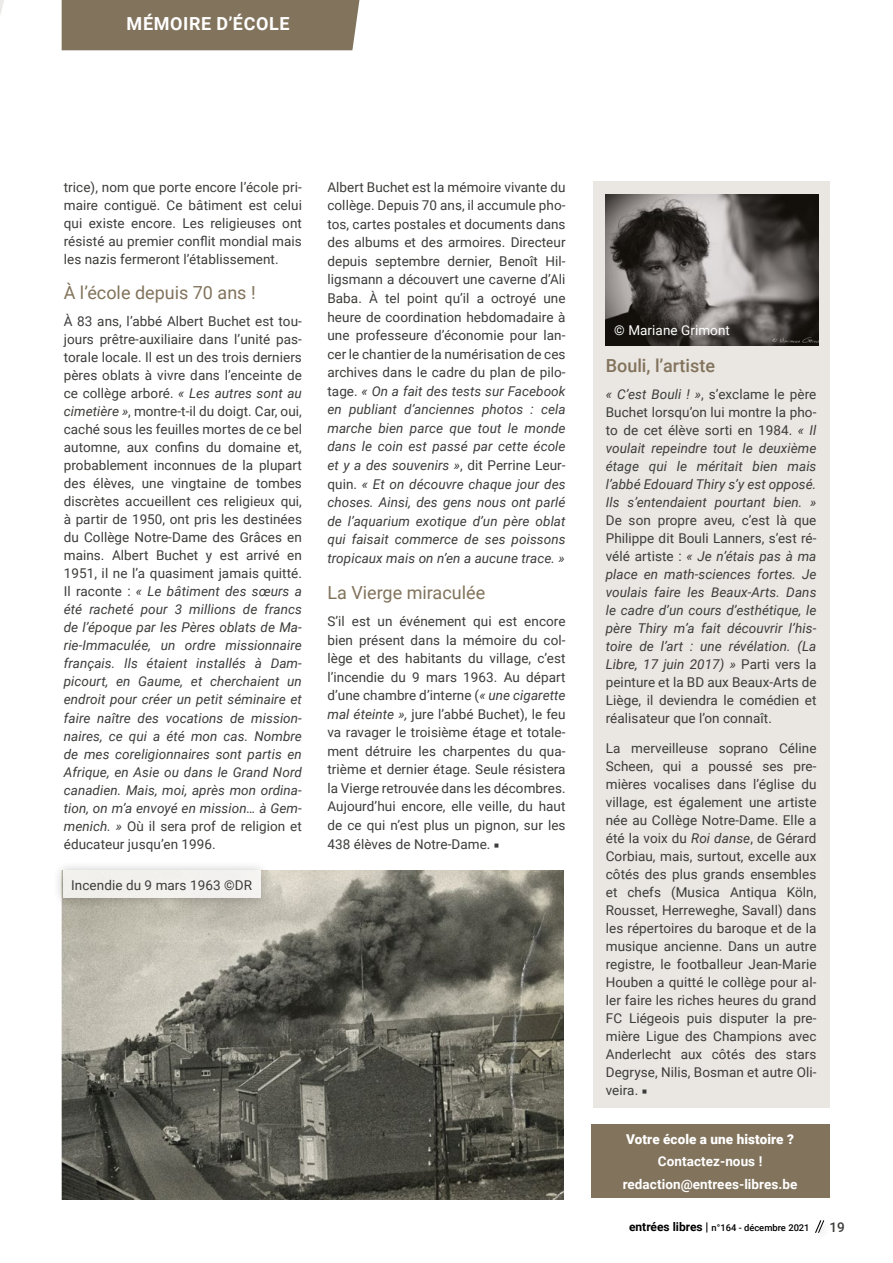
<style>
.page{position:relative;width:893px;height:1263px;background:#fff}
.page>*{position:absolute;margin:0;border:0;box-sizing:border-box;transform-origin:0 0}
.t1{font:18px "Roboto";color:#82735c}
.t2{font:500 18px "Roboto";color:#82735c}
.t3{font:700 18px "Roboto";letter-spacing:.035em;color:#fff}
.t4{font:13.5px/18px "Roboto";letter-spacing:.005em;color:#3c3c3b;text-align:justify}
.t5{font:italic 13.5px/18px "Roboto";letter-spacing:.005em;color:#3c3c3b;text-align:justify}
.t6{font:700 13.5px/22.2px "Roboto";letter-spacing:.005em;color:#fff;text-align:center}
.t7{font:900 13.5px "Roboto";letter-spacing:.005em;color:#fff}
.t8{font:13.5px "Roboto";letter-spacing:.005em;color:#fff}
.t9{font:500 13.5px "Roboto";color:#3c3c3b}
.t10{font:500 9.3px "Roboto";color:#000}
.s1{font-style:italic}
.s2{font-family:"Kepler Std";font-weight:900}
.s3{font-style:normal}
.s4{font-weight:700;font-size:12px}
.s5{font-size:12px}
</style>
<div class="page">
<svg style="left:815px;top:1220px;width:9px;height:13px"></svg>
<div style="left:62px;top:0;width:297px;height:50px;background:#82735c"></div>
<div style="left:591px;top:1125px;width:238px;height:73px;background:#82735c"></div>
<svg style="left:0;top:0;width:4px;height:15px"></svg>
<img style="left:62px;top:871px;width:501px;height:328px">
<div style="left:593px;top:181px;width:236px;height:927px;background:#eae6e2"></div>
<img style="left:606px;top:194px;width:213px;height:152px">
<div style="left:52px;top:860px;width:219px;height:49px;background:#000;opacity:.3"></div>
<div style="left:63px;top:870px;width:197px;height:28px;background:#f1f1ee"></div>
<h1 class="t3" style="left:127px;top:11px;width:165px">MÉMOIRE D’ÉCOLE</h1>
<p class="t4" style="left:64px;top:177px;width:240px">trice), nom que porte encore l’école pri&shy;maire contiguë. Ce bâtiment est celui qui existe encore. Les religieuses ont résisté au premier conflit mondial mais les nazis fermeront l’établissement.</p>
<h1 class="t1" style="left:64px;top:280px;width:193px">À l’école depuis 70 ans !</h1>
<p class="t4" style="left:64px;top:312px;width:240px">À 83 ans, l’abbé Albert Buchet est tou&shy;jours prêtre-auxiliaire dans l’unité pas&shy;torale locale. Il est un des trois derniers pères oblats à vivre dans l’enceinte de ce collège arboré. <span class="s1">« Les autres sont au cimetière »</span>, montre-t-il du doigt. Car, oui, caché sous les feuilles mortes de ce bel automne, aux confins du domaine et, probablement inconnues de la plupart des élèves, une vingtaine de tombes discrètes accueillent ces religieux qui, à partir de 1950, ont pris les destinées du Collège Notre-Dame des Grâces en mains. Albert Buchet y est arrivé en 1951, il ne l’a quasiment jamais quitté.<br>Il raconte : <span class="s1">« Le bâtiment des sœurs a été racheté pour 3 millions de francs de l’époque par les Pères oblats de Ma&shy;rie-Immaculée, un ordre missionnaire français. Ils étaient installés à Dam&shy;picourt, en Gaume, et cherchaient un endroit pour créer un petit séminaire et faire naître des vocations de mission&shy;naires, ce qui a été mon cas. Nombre de mes coreligionnaires sont partis en Afrique, en Asie ou dans le Grand Nord canadien. Mais, moi, après mon ordina&shy;tion, on m’a envoyé en mission… à Gem&shy;menich. »</span> Où il sera prof de religion et éducateur jusqu’en 1996.</p>
<p class="t4" style="left:71px;top:875px;width:182px">Incendie du 9 mars 1963 ©DR</p>
<p class="t4" style="left:327px;top:177px;width:240px;line-height:18.6px">Albert Buchet est la mémoire vivante du collège. Depuis 70 ans, il accumule pho&shy;tos, cartes postales et documents dans des albums et des armoires. Directeur depuis septembre dernier, Benoît Hil&shy;ligsmann a découvert une caverne d’Ali Baba. À tel point qu’il a octroyé une heure de coordination hebdomadaire à une professeure d’économie pour lan&shy;cer le chantier de la numérisation de ces archives dans le cadre du plan de pilo&shy;tage. <span class="s1">« On a fait des tests sur Facebook en publiant d’anciennes photos : cela marche bien parce que tout le monde dans le coin est passé par cette école et y a des souvenirs »</span>, dit Perrine Leur&shy;quin. <span class="s1">« Et on découvre chaque jour des choses. Ainsi, des gens nous ont parlé de l’aquarium exotique d’un père oblat qui faisait commerce de ses poissons tropicaux mais on n’en a aucune trace. »</span></p>
<h1 class="t1" style="left:327px;top:580px;width:159px">La Vierge miraculée</h1>
<p class="t4" style="left:327px;top:611px;width:240px;line-height:18.6px">S’il est un événement qui est encore bien présent dans la mémoire du col&shy;lège et des habitants du village, c’est l’incendie du 9 mars 1963. Au départ d’une chambre d’interne (<span class="s1">« une cigarette mal éteinte »,</span> jure l’abbé Buchet), le feu va ravager le troisième étage et totale&shy;ment détruire les charpentes du qua&shy;trième et dernier étage. Seule résistera la Vierge retrouvée dans les décombres.<br>Aujourd’hui encore, elle veille, du haut de ce qui n’est plus un pignon, sur les 438 élèves de Notre-Dame. <span class="s2">■</span></p>
<p class="t8" style="left:614px;top:321px;width:117px">© Mariane Grimont</p>
<h1 class="t2" style="left:606px;top:353px;width:111px">Bouli, l’artiste</h1>
<p class="t5" style="left:606px;top:384px;width:212px">« C’est Bouli ! »<span class="s3">, s’exclame le père Buchet lorsqu’on lui montre la pho&shy;to de cet élève sorti en 1984.</span> « Il voulait repeindre tout le deuxième étage qui le méritait bien mais l’abbé Edouard Thiry s’y est opposé.<br>Ils s’entendaient pourtant bien. »</p>
<p class="t5" style="left:606px;top:510px;width:212px"><span class="s3">De son propre aveu, c’est là que Philippe dit Bouli Lanners, s’est ré&shy;vélé artiste :</span> « Je n’étais pas à ma place en math-sciences fortes. Je voulais faire les Beaux-Arts. Dans le cadre d’un cours d’esthétique, le père Thiry m’a fait découvrir l’his&shy;toire de l’art : une révélation. (La Libre, 17 juin 2017) » <span class="s3">Parti vers la peinture et la BD aux Beaux-Arts de Liège, il deviendra le comédien et réalisateur que l’on connaît.</span></p>
<p class="t4" style="left:606px;top:739px;width:212px">La merveilleuse soprano Céline Scheen, qui a poussé ses pre&shy;mières vocalises dans l’église du village, est également une artiste née au Collège Notre-Dame. Elle a été la voix du <span class="s1">Roi danse</span>, de Gérard Corbiau, mais, surtout, excelle aux côtés des plus grands ensembles et chefs (Musica Antiqua Köln, Rousset, Herreweghe, Savall) dans les répertoires du baroque et de la musique ancienne. Dans un autre registre, le footballeur Jean-Marie Houben a quitté le collège pour al&shy;ler faire les riches heures du grand FC Liégeois puis disputer la pre&shy;mière Ligue des Champions avec Anderlecht aux côtés des stars Degryse, Nilis, Bosman et autre Oli&shy;veira. <span class="s2">■</span></p>
<p class="t7" style="left:626px;top:1130px;width:169px">Votre école a une histoire ?</p>
<p class="t6" style="left:623px;top:1150px;width:176px">Contactez-nous ! redaction@entrees-libres.be</p>
<p class="t10" style="left:629px;top:1221px;width:182px"><span class="s4">entrées libres</span> <span class="s5">|</span> n°164 - décembre 2021</p>
<p class="t9" style="left:829px;top:1217px;width:17px">19</p>
</div>
